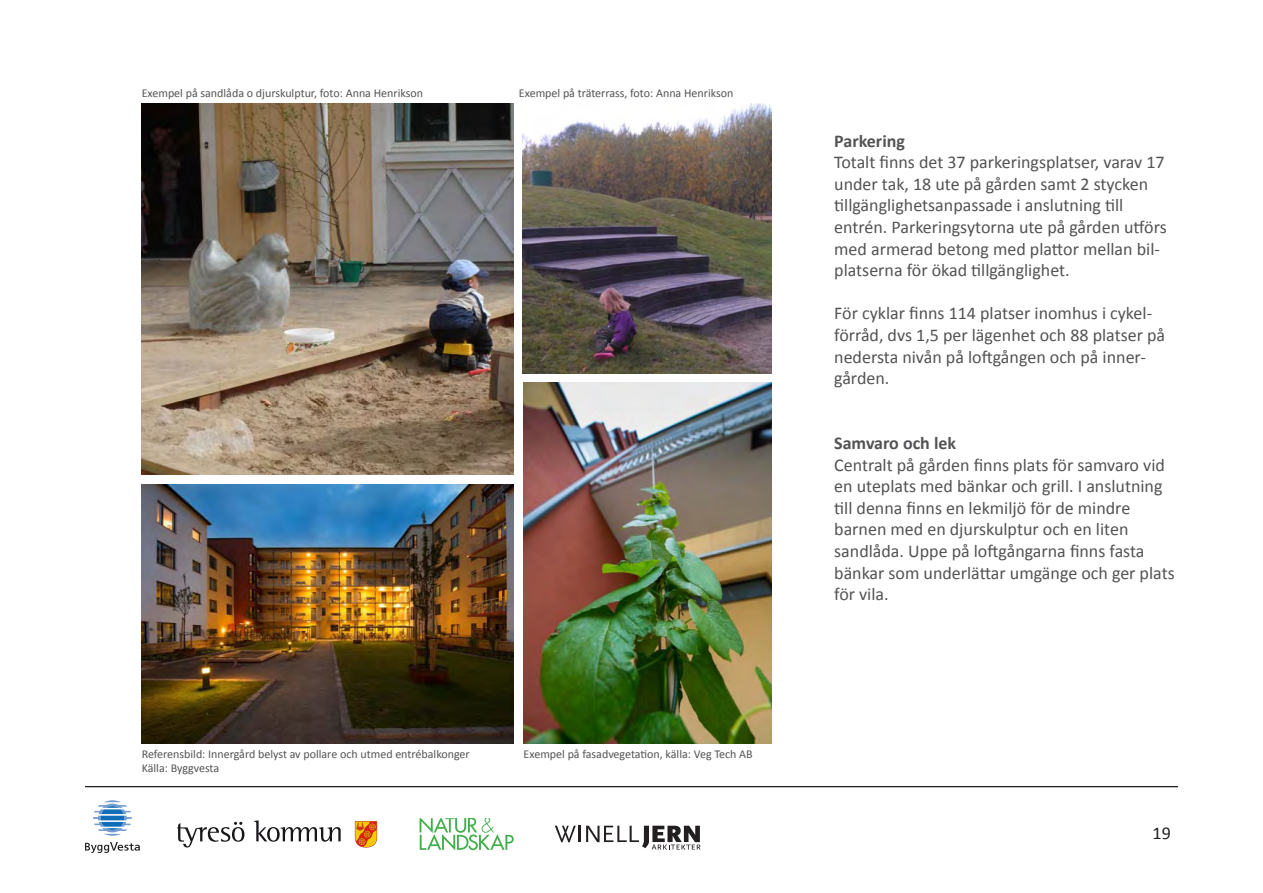
<style>
.page{position:relative;width:1263px;height:893px;background:#fff}
.page>*{position:absolute;margin:0;border:0;box-sizing:border-box;transform-origin:0 0}
.t1{font:18px/21.6px "Calibri";color:#535355}
.t2{font:700 18px "Calibri";color:#535355}
.t3{font:18px "Calibri";color:#231f20}
.t4{font:12px/14.4px "Calibri";color:#535355}
</style>
<div class="page">
<hr style="left:85px;top:786px;width:1093px;height:1px;background:#000">
<svg style="left:555px;top:826px;width:145px;height:23px"></svg>
<svg style="left:85px;top:842px;width:55px;height:11px"></svg>
<svg style="left:93px;top:800px;width:39px;height:36px"></svg>
<svg style="left:420px;top:818px;width:94px;height:32px"></svg>
<svg style="left:254px;top:820px;width:87px;height:22px"></svg>
<svg style="left:177px;top:822px;width:67px;height:25px"></svg>
<svg style="left:355px;top:821px;width:22px;height:26px"></svg>
<img style="left:142px;top:103px;width:371px;height:371px">
<img style="left:524px;top:383px;width:248px;height:361px">
<img style="left:522px;top:103px;width:250px;height:271px">
<img style="left:142px;top:484px;width:371px;height:260px">
<p class="t4" style="left:142px;top:86px;width:283px">Exempel på sandlåda o djurskulptur, foto: Anna Henrikson</p>
<p class="t4" style="left:519px;top:86px;width:216px">Exempel på träterrass, foto: Anna Henrikson</p>
<p class="t4" style="left:142px;top:746px;width:329px">Referensbild: Innergård belyst av pollare och utmed entrébalkonger<br>Källa: Byggvesta</p>
<p class="t4" style="left:524px;top:746px;width:231px">Exempel på fasadvegetation, källa: Veg Tech AB</p>
<p class="t2" style="left:834px;top:129px;width:72px">Parkering</p>
<p class="t1" style="left:834px;top:151px;width:334px">Totalt finns det 37 parkeringsplatser, varav 17 under tak, 18 ute på gården samt 2 stycken tillgänglighetsanpassade i anslutning till entrén. Parkeringsytorna ute på gården utförs med armerad betong med plattor mellan bil&shy;platserna för ökad tillgänglighet.</p>
<p class="t1" style="left:834px;top:303px;width:332px">För cyklar finns 114 platser inomhus i cykel&shy;förråd, dvs 1,5 per lägenhet och 88 platser på nedersta nivån på loftgången och på inner&shy;gården.</p>
<p class="t2" style="left:834px;top:431px;width:123px">Samvaro och lek</p>
<p class="t1" style="left:834px;top:454px;width:342px">Centralt på gården finns plats för samvaro vid en uteplats med bänkar och grill. I anslutning till denna finns en lekmiljö för de mindre barnen med en djurskulptur och en liten sandlåda. Uppe på loftgångarna finns fasta bänkar som underlättar umgänge och ger plats för vila.</p>
<p class="t3" style="left:1152px;top:821px;width:20px">19</p>
</div>
